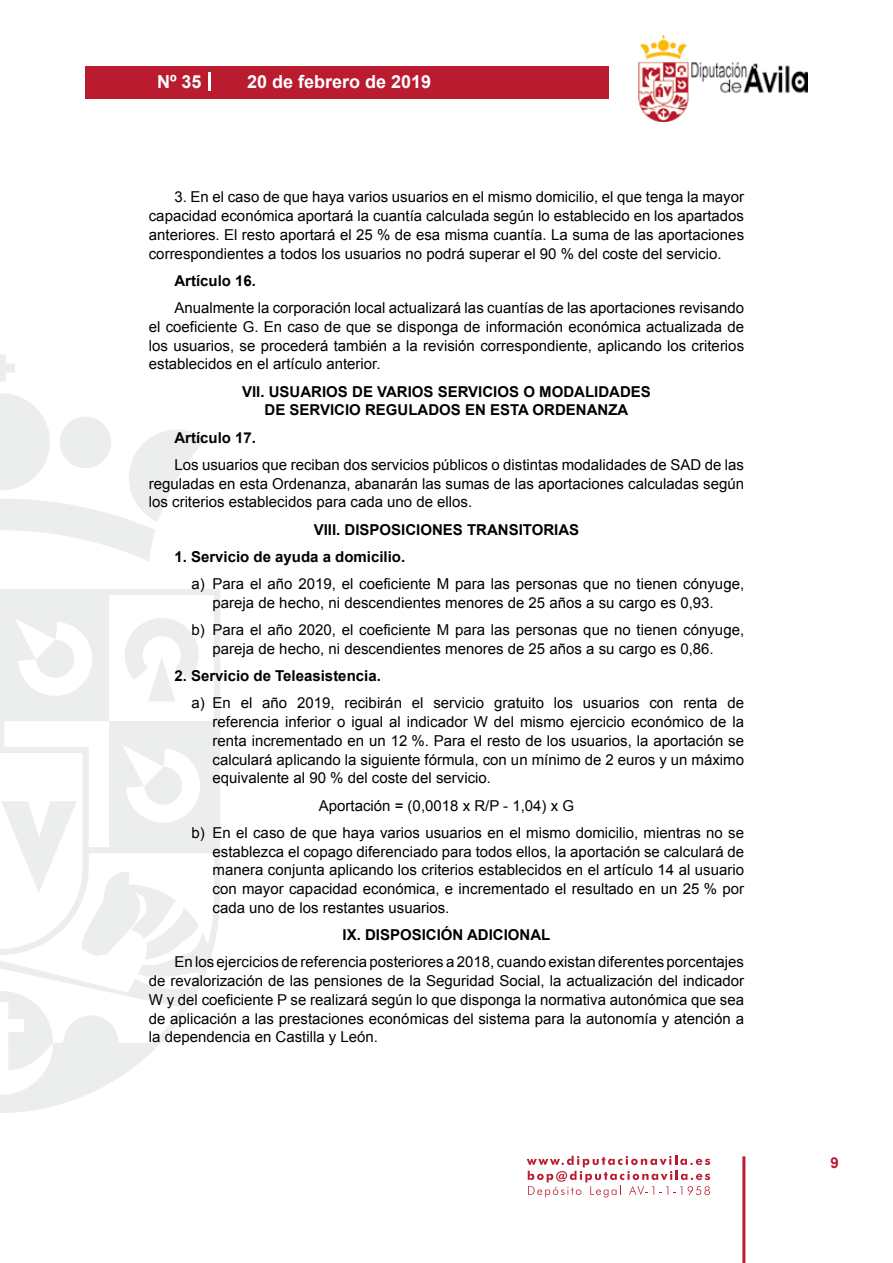
<style>
.page{position:relative;width:893px;height:1263px;background:#fff}
.page>*{position:absolute;margin:0;border:0;box-sizing:border-box;transform-origin:0 0}
.t1{font:700 18px "Arial";color:#fff}
.t2{font:15px/18.8px "Arial";color:#000;text-align:justify}
.t3{font:700 15px/18.8px "Arial";color:#000;text-align:center}
.t4{font:700 15px "Arial";color:#ba1b2f}
</style>
<div class="page">
<svg style="left:527px;top:1156px;width:183px;height:41px"></svg>
<div style="left:85px;top:66px;width:523px;height:33px;background:#ba1b2f"></div>
<img style="left:638px;top:36px;width:170px;height:86px">
<hr style="left:742px;top:1156px;width:3px;height:107px;background:#ba1b2f">
<svg style="left:208px;top:72px;width:2px;height:18px"></svg>
<svg style="left:0;top:355px;width:15px;height:27px"></svg>
<svg style="left:0;top:393px;width:206px;height:168px"></svg>
<svg style="left:0;top:589px;width:220px;height:524px"></svg>
<svg style="left:36px;top:640px;width:40px;height:40px"></svg>
<svg style="left:125px;top:618px;width:74px;height:83px"></svg>
<svg style="left:0;top:991px;width:53px;height:79px"></svg>
<svg style="left:1px;top:767px;width:198px;height:192px"></svg>
<p class="t1" style="left:157px;top:69px;width:46px">Nº 35</p>
<p class="t1" style="left:247px;top:69px;width:186px">20 de febrero de 2019</p>
<p class="t2" style="left:149px;top:188px;width:597px;text-indent:26px">3. En el caso de que haya varios usuarios en el mismo domicilio, el que tenga la mayor capacidad económica aportará la cuantía calculada según lo establecido en los apartados anteriores. El resto aportará el 25 % de esa misma cuantía. La suma de las aportaciones correspondientes a todos los usuarios no podrá superar el 90 % del coste del servicio.</p>
<p class="t3" style="left:174px;top:272px;width:83px">Artículo 16.</p>
<p class="t2" style="left:149px;top:299px;width:597px;text-indent:26px">Anualmente la corporación local actualizará las cuantías de las aportaciones revisando el coeficiente G. En caso de que se disponga de información económica actualizada de los usuarios, se procederá también a la revisión correspondiente, aplicando los criterios establecidos en el artículo anterior.</p>
<p class="t3" style="left:242px;top:382px;width:410px">VII. USUARIOS DE VARIOS SERVICIOS O MODALIDADES<br>DE SERVICIO REGULADOS EN ESTA ORDENANZA</p>
<p class="t3" style="left:174px;top:428px;width:83px">Artículo 17.</p>
<p class="t2" style="left:149px;top:455px;width:597px;text-indent:26px">Los usuarios que reciban dos servicios públicos o distintas modalidades de SAD de las reguladas en esta Ordenanza, abanarán las sumas de las aportaciones calculadas según los criterios establecidos para cada uno de ellos.</p>
<p class="t3" style="left:314px;top:520px;width:267px">VIII. DISPOSICIONES TRANSITORIAS</p>
<p class="t3" style="left:174px;top:548px;width:232px">1. Servicio de ayuda a domicilio.</p>
<p class="t2" style="left:213px;top:575px;width:533px;text-indent:-21px">a) Para el año 2019, el coeficiente M para las personas que no tienen cónyuge, pareja de hecho, ni descendientes menores de 25 años a su cargo es 0,93.</p>
<p class="t2" style="left:213px;top:621px;width:533px;text-indent:-21px">b) Para el año 2020, el coeficiente M para las personas que no tienen cónyuge, pareja de hecho, ni descendientes menores de 25 años a su cargo es 0,86.</p>
<p class="t3" style="left:174px;top:667px;width:208px">2. Servicio de Teleasistencia.</p>
<p class="t2" style="left:213px;top:694px;width:533px;text-indent:-21px">a) En el año 2019, recibirán el servicio gratuito los usuarios con renta de referencia inferior o igual al indicador W del mismo ejercicio económico de la renta incrementado en un 12 %. Para el resto de los usuarios, la aportación se calculará aplicando la siguiente fórmula, con un mínimo de 2 euros y un máximo equivalente al 90 % del coste del servicio.</p>
<p class="t2" style="left:191px;top:792px;width:554px;line-height:27.3px;text-indent:127px">Aportación = (0,0018 x R/P - 1,04) x G<br>b) En el caso de que haya varios usuarios en el mismo domicilio, mientras no se</p>
<p class="t2" style="left:213px;top:842px;width:533px">establezca el copago diferenciado para todos ellos, la aportación se calculará de manera conjunta aplicando los criterios establecidos en el artículo 14 al usuario con mayor capacidad económica, e incrementado el resultado en un 25 % por cada uno de los restantes usuarios.</p>
<p class="t3" style="left:343px;top:926px;width:209px">IX. DISPOSICIÓN ADICIONAL</p>
<p class="t2" style="left:149px;top:953px;width:597px;text-indent:26px">En los ejercicios de referencia posteriores a 2018, cuando existan diferentes porcentajes de revalorización de las pensiones de la Seguridad Social, la actualización del indicador W y del coeficiente P se realizará según lo que disponga la normativa autonómica que sea de aplicación a las prestaciones económicas del sistema para la autonomía y atención a la dependencia en Castilla y León.</p>
<p class="t4" style="left:831px;top:1153px;width:10px">9</p>
</div>
